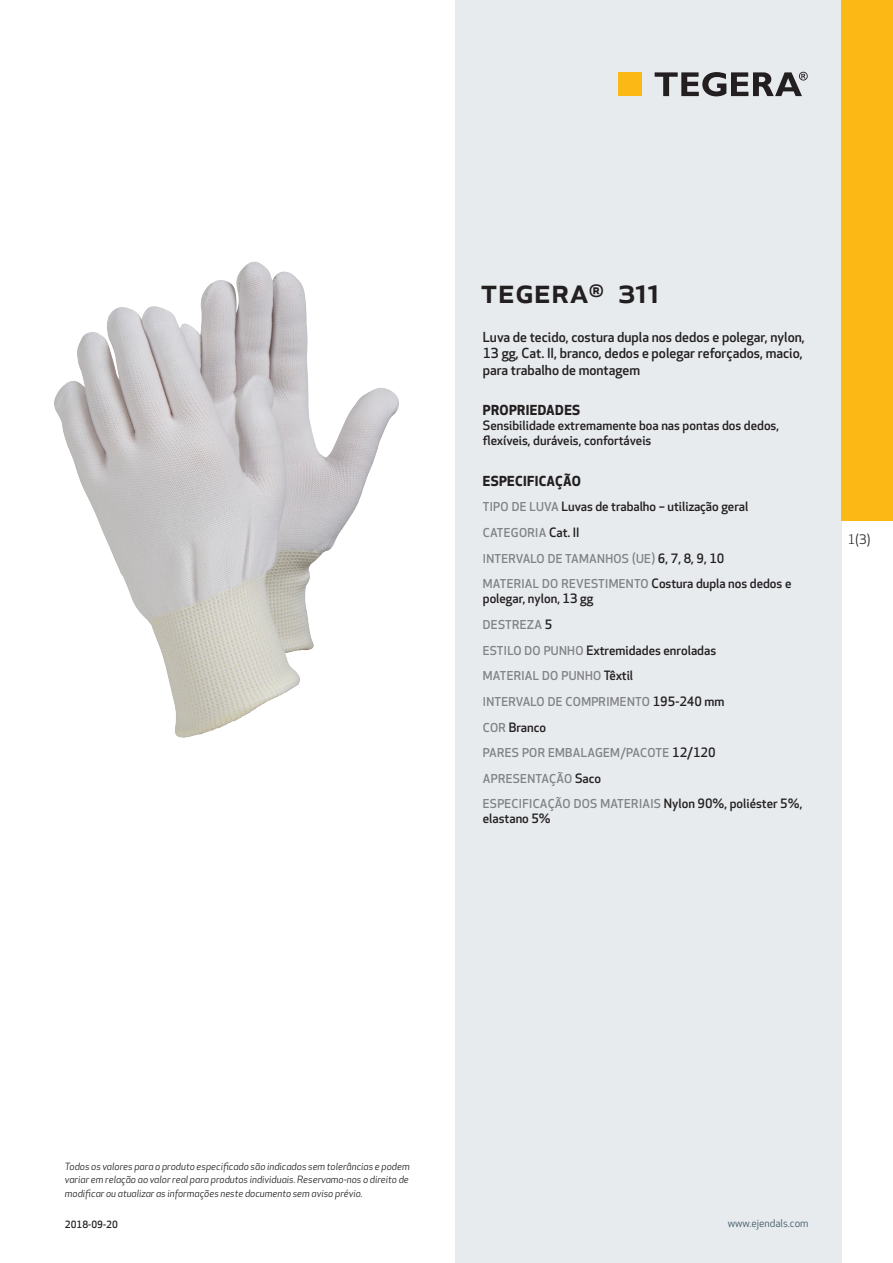
<style>
.page{position:relative;width:893px;height:1263px;background:#fff}
.page>*{position:absolute;margin:0;border:0;box-sizing:border-box;transform-origin:0 0}
.prodname{font:500 34.5px "Apex New";color:#231f20}
.Funktion_body{font:500 13.5px/16.5px "Apex New";color:#231f20}
.Funktion_body-2{font:700 13.5px "Apex New";letter-spacing:.025em;color:#231f20}
.t1{font:12.75px "Apex New";color:#231f20}
.Funktion_body-3{font:500 12.6px/15px "Apex New";color:#231f20}
.Funktion_body-4{font:500 12px "Apex New";letter-spacing:.025em;color:#808285}
.t2{font:10.5px "Apex New";color:#405968}
.t3{font:italic 9.75px/13.5px "Apex New";color:#231f20;text-align:justify}
.Sidfot_datum{font:500 9.75px "Apex New";color:#231f20}
.s1{font-size:12px;color:#808285}
.s2{font-size:12.6px;color:#231f20}
</style>
<div class="page">
<div style="left:455px;top:0;width:387px;height:1263px;background:#e8ebee"></div>
<div style="left:842px;top:0;width:51px;height:520px;background:#fcb814"></div>
<img style="left:54px;top:266px;width:282px;height:472px">
<div style="left:618px;top:72px;width:24px;height:24px;background:#fcb814"></div>
<svg style="left:655px;top:72px;width:153px;height:24px"></svg>
<p class="prodname" style="left:480px;top:267px;width:181px">TEGERA<sup>®</sup> 311</p>
<p class="Funktion_body" style="left:483px;top:328px;width:323px">Luva de tecido, costura dupla nos dedos e polegar, nylon,<br>13 gg, Cat. II, branco, dedos e polegar reforçados, macio, para trabalho de montagem</p>
<p class="Funktion_body-2" style="left:483px;top:400px;width:99px">PROPRIEDADES</p>
<p class="Funktion_body-3" style="left:483px;top:418px;width:298px">Sensibilidade extremamente boa nas pontas dos dedos, flexíveis, duráveis, confortáveis</p>
<p class="Funktion_body-2" style="left:483px;top:471px;width:100px">ESPECIFICAÇÃO</p>
<p class="Funktion_body-3" style="left:483px;top:499px;width:267px"><span class="s1">TIPO DE LUVA</span> Luvas de trabalho – utilização geral</p>
<p class="Funktion_body-4" style="left:483px;top:525px;width:98px">CATEGORIA <span class="s2">Cat. II</span></p>
<p class="Funktion_body-4" style="left:483px;top:550px;width:243px">INTERVALO DE TAMANHOS (UE) <span class="s2">6, 7, 8, 9, 10</span></p>
<p class="Funktion_body-4" style="left:483px;top:576px;width:310px">MATERIAL DO REVESTIMENTO <span class="s2">Costura dupla nos dedos e</span></p>
<p class="Funktion_body-3" style="left:483px;top:591px;width:112px">polegar, nylon, 13 gg</p>
<p class="Funktion_body-4" style="left:483px;top:617px;width:71px">DESTREZA <span class="s2">5</span></p>
<p class="Funktion_body-3" style="left:483px;top:642px;width:235px"><span class="s1">ESTILO DO PUNHO</span> Extremidades enroladas</p>
<p class="Funktion_body-4" style="left:483px;top:668px;width:152px">MATERIAL DO PUNHO <span class="s2">Têxtil</span></p>
<p class="Funktion_body-4" style="left:483px;top:693px;width:243px">INTERVALO DE COMPRIMENTO <span class="s2">195-240 mm</span></p>
<p class="Funktion_body-3" style="left:483px;top:719px;width:65px"><span class="s1">COR</span> Branco</p>
<p class="Funktion_body-4" style="left:483px;top:745px;width:234px">PARES POR EMBALAGEM/PACOTE <span class="s2">12/120</span></p>
<p class="Funktion_body-4" style="left:483px;top:770px;width:120px">APRESENTAÇÃO <span class="s2">Saco</span></p>
<p class="Funktion_body-4" style="left:483px;top:796px;width:321px">ESPECIFICAÇÃO DOS MATERIAIS <span class="s2">Nylon 90%, poliéster 5%,</span></p>
<p class="Funktion_body-3" style="left:483px;top:811px;width:69px">elastano 5%</p>
<p class="t1" style="left:848px;top:531px;width:24px">1(3)</p>
<p class="t3" style="left:65px;top:1159px;width:346px">Todos os valores para o produto especificado são indicados sem tolerâncias e podem variar em relação ao valor real para produtos individuais. Reservamo-nos o direito de modificar ou atualizar as informações neste documento sem aviso prévio.</p>
<p class="Sidfot_datum" style="left:65px;top:1218px;width:54px">2018-09-20</p>
<p class="t2" style="left:728px;top:1217px;width:82px">www.ejendals.com</p>
</div>
